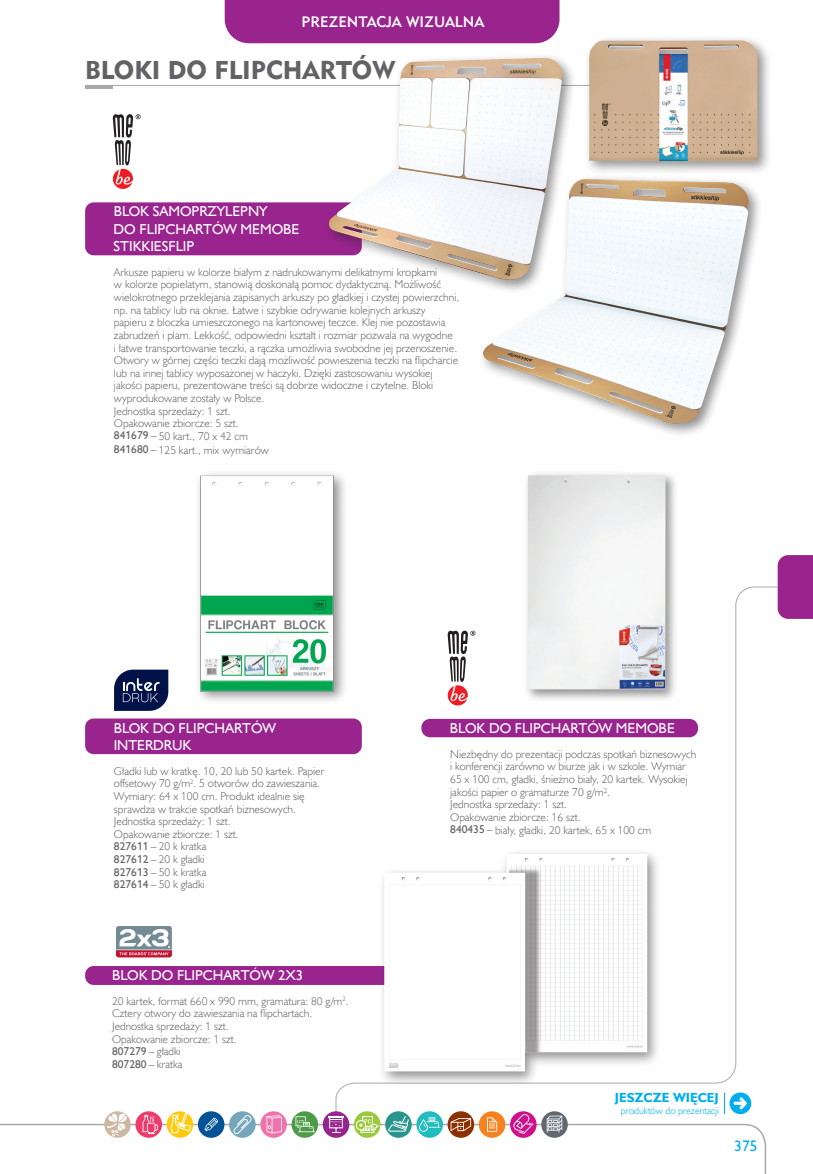
<style>
.page{position:relative;width:813px;height:1174px;background:#fff}
.page>*{position:absolute;margin:0;border:0;box-sizing:border-box;transform-origin:0 0}
.SPIS_TRŚCI_OK{font:25.65px "Geometric 415 Blk EU";color:#636366}
.t1{font:15.3px "Humanst 521 EU";color:#00aeef}
.t2{font:15.15px "Geometric 415 Md EU";color:#fff}
.Nazwa_modułu_A{font:14.4px/17.2px "Humanst 521 EU";color:#fff}
.opis_produktów{font:14.4px "Humanst 521 EU";color:#fff}
.Nazwa_modułu_B{font:14.4px "Humanst 521 EU";color:#fff}
.Nazwa_modułu_C{font:14.4px "Humanst 521 EU";color:#fff}
.t3{font:700 13.2px "Humanst 521 EU";color:#00aeef}
.opis_produktów-2{font:11.4px/12.6px "Humanst 521 Lt EU";color:#636366}
.t4{font:9.9px "Humanst 521 Lt EU";color:#00aeef}
.s1{font-family:"Humanst 521 EU"}
</style>
<div class="page">
<div style="left:224px;top:0;width:335px;height:43px;background:#99248e"></div>
<svg style="left:85px;top:85px;width:498px;height:1px"></svg>
<hr style="left:85px;top:86px;width:28px;height:3px;background:#a8a9ad">
<svg style="left:0;top:1123px;width:766px;height:51px"></svg>
<div style="left:777px;top:555px;width:35px;height:64px;background:#99248e"></div>
<svg style="left:335px;top:586px;width:443px;height:529px"></svg>
<div style="left:416px;top:1111px;width:26px;height:26px;background:#21bdbd;border-radius:50%"></div>
<svg style="left:419px;top:1117px;width:21px;height:14px"></svg>
<div style="left:510px;top:1111px;width:26px;height:26px;background:#cf108c;border-radius:50%"></div>
<svg style="left:513px;top:1114px;width:20px;height:20px"></svg>
<div style="left:478px;top:1111px;width:27px;height:26px;background:#f58220;border-radius:50%"></div>
<svg style="left:487px;top:1117px;width:10px;height:14px"></svg>
<svg style="left:447px;top:1111px;width:27px;height:26px"></svg>
<svg style="left:450px;top:1118px;width:21px;height:13px"></svg>
<div style="left:354px;top:1111px;width:26px;height:26px;background:#99ca3b;border-radius:50%"></div>
<div style="left:355px;top:1120px;width:11px;height:10px;border:1px solid #fff;border-radius:50%"></div>
<svg style="left:359px;top:1115px;width:21px;height:18px"></svg>
<div style="left:322px;top:1111px;width:27px;height:26px;background:#99248e;border-radius:50%"></div>
<svg style="left:328px;top:1115px;width:15px;height:18px"></svg>
<svg style="left:291px;top:1111px;width:27px;height:26px"></svg>
<svg style="left:295px;top:1116px;width:20px;height:16px"></svg>
<svg style="left:260px;top:1111px;width:27px;height:26px"></svg>
<svg style="left:266px;top:1115px;width:15px;height:18px"></svg>
<div style="left:229px;top:1111px;width:26px;height:26px;background:#76a6bc;border-radius:50%"></div>
<svg style="left:233px;top:1114px;width:19px;height:20px"></svg>
<div style="left:198px;top:1111px;width:26px;height:26px;background:#005495;border-radius:50%"></div>
<svg style="left:204px;top:1117px;width:14px;height:14px"></svg>
<svg style="left:385px;top:1111px;width:26px;height:26px"></svg>
<svg style="left:388px;top:1115px;width:20px;height:16px"></svg>
<div style="left:541px;top:1111px;width:26px;height:26px;background:#5f696f;border-radius:50%"></div>
<svg style="left:546px;top:1115px;width:16px;height:17px"></svg>
<svg style="left:167px;top:1111px;width:28px;height:33px"></svg>
<div style="left:135px;top:1111px;width:27px;height:26px;background:#ef3b6b;border-radius:50%"></div>
<svg style="left:142px;top:1115px;width:16px;height:18px"></svg>
<svg style="left:104px;top:1111px;width:27px;height:26px"></svg>
<svg style="left:107px;top:1113px;width:19px;height:23px"></svg>
<svg style="left:729px;top:1092px;width:21px;height:22px"></svg>
<svg style="left:733px;top:1097px;width:13px;height:12px"></svg>
<svg style="left:723px;top:1092px;width:1px;height:22px"></svg>
<div style="left:85px;top:202px;width:276px;height:53px;background:#99248e;border-radius:9px"></div>
<svg style="left:112px;top:114px;width:28px;height:75px"></svg>
<div style="left:323px;top:52px;width:253px;height:242px;background:#231f20;opacity:.5"></div>
<img style="left:329px;top:58px;width:233px;height:222px">
<div style="left:583px;top:35px;width:189px;height:141px;background:#231f20;opacity:.5"></div>
<img style="left:588px;top:40px;width:169px;height:121px">
<div style="left:478px;top:173px;width:284px;height:265px;background:#231f20;opacity:.5"></div>
<img style="left:482px;top:179px;width:266px;height:245px">
<div style="left:523px;top:470px;width:155px;height:232px;background:#231f20;opacity:.5"></div>
<img style="left:527px;top:475px;width:138px;height:214px">
<div style="left:421px;top:719px;width:276px;height:18px;background:#99248e;border-radius:9px"></div>
<svg style="left:447px;top:630px;width:28px;height:75px"></svg>
<div style="left:195px;top:470px;width:153px;height:235px;background:#231f20;opacity:.5"></div>
<img style="left:195px;top:470px;width:146px;height:226px">
<div style="left:85px;top:718px;width:276px;height:36px;background:#99248e;border-radius:9px"></div>
<svg style="left:114px;top:669px;width:54px;height:42px;background:#2e3c68"></svg>
<svg style="left:115px;top:925px;width:57px;height:33px"></svg>
<svg style="left:116px;top:926px;width:56px;height:31px"></svg>
<div style="left:85px;top:966px;width:416px;height:19px;background:#99248e;border-radius:9px"></div>
<img style="left:360px;top:813px;width:319px;height:292px">
<h3 class="t2" style="left:301px;top:12px;width:184px">PREZENTACJA WIZUALNA</h3>
<p class="SPIS_TRŚCI_OK" style="left:85px;top:54px;width:311px">BLOKI DO FLIPCHARTÓW</p>
<p class="Nazwa_modułu_A" style="left:114px;top:203px;width:155px">BLOK SAMOPRZYLEPNY</p>
<p class="Nazwa_modułu_B" style="left:114px;top:220px;width:187px">DO FLIPCHARTÓW MEMOBE</p>
<p class="Nazwa_modułu_C" style="left:114px;top:237px;width:82px">STIKKIESFLIP</p>
<p class="opis_produktów-2" style="left:114px;top:265px;width:346px">Arkusze papieru w kolorze białym z nadrukowanymi delikatnymi kropkami<br>w kolorze popielatym, stanowią doskonałą pomoc dydaktyczną. Możliwość wielokrotnego przeklejania zapisanych arkuszy po gładkiej i czystej powierzchni, np. na tablicy lub na oknie. Łatwe i szybkie odrywanie kolejnych arkuszy papieru z bloczka umieszczonego na kartonowej teczce. Klej nie pozostawia zabrudzeń i plam. Lekkość, odpowiedni kształt i rozmiar pozwala na wygodne<br>i łatwe transportowanie teczki, a rączka umożliwia swobodne jej przenoszenie.<br>Otwory w górnej części teczki dają możliwość powieszenia teczki na flipcharcie lub na innej tablicy wyposażonej w haczyki. Dzięki zastosowaniu wysokiej jakości papieru, prezentowane treści są dobrze widoczne i czytelne. Bloki wyprodukowane zostały w Polsce.</p>
<p class="opis_produktów-2" style="left:114px;top:404px;width:118px">Jednostka sprzedaży: 1 szt.</p>
<p class="opis_produktów-2" style="left:114px;top:417px;width:126px">Opakowanie zbiorcze: 5 szt.</p>
<p class="opis_produktów-2" style="left:114px;top:429px;width:135px"><span class="s1">841679</span> – 50 kart., 70 x 42 cm</p>
<p class="opis_produktów-2" style="left:114px;top:443px;width:156px"><span class="s1">841680</span> – 125 kart., mix wymiarów</p>
<p class="Nazwa_modułu_A" style="left:114px;top:719px;width:164px">BLOK DO FLIPCHARTÓW<br>INTERDRUK</p>
<p class="opis_produktów-2" style="left:114px;top:764px;width:212px">Gładki lub w kratkę. 10, 20 lub 50 kartek. Papier offsetowy 70 g/m<sup>2</sup>. 5 otworów do zawieszania.<br>Wymiary: 64 x 100 cm. Produkt idealnie się sprawdza w trakcie spotkań biznesowych.</p>
<p class="opis_produktów-2" style="left:114px;top:814px;width:118px">Jednostka sprzedaży: 1 szt.</p>
<p class="opis_produktów-2" style="left:114px;top:827px;width:126px">Opakowanie zbiorcze: 1 szt.</p>
<p class="opis_produktów-2" style="left:114px;top:839px;width:94px"><span class="s1">827611</span> – 20 k kratka</p>
<p class="opis_produktów-2" style="left:114px;top:852px;width:92px"><span class="s1">827612</span> – 20 k gładki</p>
<p class="opis_produktów-2" style="left:114px;top:865px;width:94px"><span class="s1">827613</span> – 50 k kratka</p>
<p class="opis_produktów-2" style="left:114px;top:878px;width:92px"><span class="s1">827614</span> – 50 k gładki</p>
<p class="opis_produktów" style="left:112px;top:966px;width:192px">BLOK DO FLIPCHARTÓW 2X3</p>
<p class="opis_produktów-2" style="left:112px;top:994px;width:238px">20 kartek, format 660 x 990 mm, gramatura: 80 g/m<sup>2</sup>.<br>Cztery otwory do zawieszania na flipchartach.<br>Jednostka sprzedaży: 1 szt.</p>
<p class="opis_produktów-2" style="left:112px;top:1032px;width:126px">Opakowanie zbiorcze: 1 szt.</p>
<p class="opis_produktów-2" style="left:112px;top:1045px;width:70px"><span class="s1">807279</span> – gładki</p>
<p class="opis_produktów-2" style="left:112px;top:1057px;width:72px"><span class="s1">807280</span> – kratka</p>
<p class="Nazwa_modułu_A" style="left:449px;top:719px;width:226px">BLOK DO FLIPCHARTÓW MEMOBE</p>
<p class="opis_produktów-2" style="left:450px;top:747px;width:247px">Niezbędny do prezentacji podczas spotkań biznesowych i konferencji zarówno w biurze jak i w szkole. Wymiar 65 x 100 cm, gładki, śnieżno biały, 20 kartek. Wysokiej jakości papier o gramaturze 70 g/m².<br>Jednostka sprzedaży: 1 szt.</p>
<p class="opis_produktów-2" style="left:450px;top:810px;width:132px">Opakowanie zbiorcze: 16 szt.</p>
<p class="opis_produktów-2" style="left:450px;top:823px;width:202px"><span class="s1">840435</span> – biały, gładki, 20 kartek, 65 x 100 cm</p>
<p class="t3" style="left:614px;top:1089px;width:105px">JESZCZE WIĘCEJ</p>
<p class="t4" style="left:620px;top:1104px;width:99px">produktów do prezentacji</p>
<h2 class="t1" style="left:734px;top:1136px;width:25px">375</h2>
</div>
